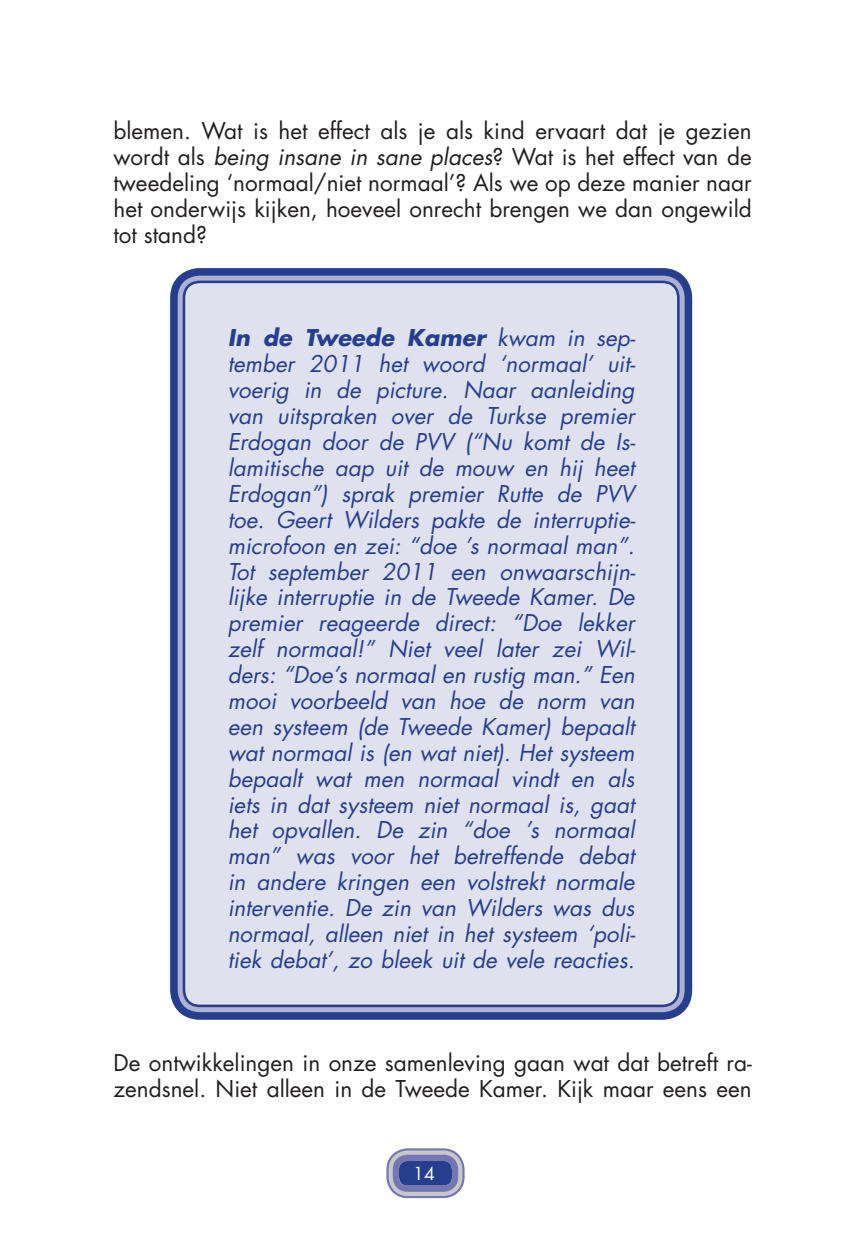
<style>
.page{position:relative;width:851px;height:1241px;background:#fff}
.page>*{position:absolute;margin:0;border:0;box-sizing:border-box;transform-origin:0 0}
.Cursief_Blauw{font:italic 22.5px/25.8px "Futura";color:#253f8e;text-align:justify}
.Platte_tekst_met_ini{font:22.5px/25.8px "Futura";color:#231f20;text-align:justify}
.Platte_tekst{font:22.5px/25.8px "Futura";color:#231f20}
.Platte_tekst-2{font:17.5px "Futura";color:#fff}
.s1{font-style:italic}
.s2{font-weight:700}
</style>
<div class="page">
<div style="left:392px;top:1154px;width:66px;height:37px;background:#253f8e;border-radius:15px"></div>
<div style="left:386px;top:1148px;width:78px;height:49px;border:12px solid #c7c8ca;border-radius:15px"></div>
<div style="left:386px;top:1148px;width:78px;height:49px;border:2px solid #7477b0;border-radius:20px"></div>
<div style="left:392px;top:1154px;width:66px;height:37px;border:6px solid #7477b0;border-radius:12px"></div>
<div style="left:174px;top:272px;width:514px;height:743px;background:#e0e1ee;border-radius:26px"></div>
<div style="left:170px;top:268px;width:522px;height:751px;border:15px solid #afb0d2;border-radius:23px"></div>
<div style="left:170px;top:268px;width:522px;height:751px;border:8px solid #253f8e;border-radius:26px"></div>
<div style="left:183px;top:280px;width:496px;height:727px;border:3px solid #253f8e;border-radius:16px"></div>
<p class="Platte_tekst_met_ini" style="left:113px;top:118px;width:639px">blemen. Wat is het effect als je als kind ervaart dat je gezien wordt als <span class="s1">being insane in sane places</span>? Wat is het effect van de tweedeling ‘normaal/niet normaal’? Als we op deze manier naar het onderwijs kijken, hoeveel onrecht brengen we dan ongewild tot stand?</p>
<p class="Cursief_Blauw" style="left:228px;top:325px;width:409px"><span class="s2">In de Tweede Kamer</span> kwam in sep&shy;tember 2011 het woord ‘normaal’ uit&shy;voerig in de picture. Naar aanleiding van uitspraken over de Turkse premier Erdogan door de PVV (“Nu komt de Is&shy;lamitische aap uit de mouw en hij heet Erdogan”) sprak premier Rutte de PVV toe. Geert Wilders pakte de interruptie&shy;microfoon en zei: “doe ’s normaal man”.<br>Tot september 2011 een onwaarschijn&shy;lijke interruptie in de Tweede Kamer. De premier reageerde direct: “Doe lekker zelf normaal!” Niet veel later zei Wil&shy;ders: “Doe’s normaal en rustig man.” Een mooi voorbeeld van hoe de norm van een systeem (de Tweede Kamer) bepaalt wat normaal is (en wat niet). Het systeem bepaalt wat men normaal vindt en als iets in dat systeem niet normaal is, gaat het opvallen. De zin “doe ’s normaal man” was voor het betreffende debat in andere kringen een volstrekt normale interventie. De zin van Wilders was dus normaal, alleen niet in het systeem ‘poli&shy;tiek debat’, zo bleek uit de vele reacties.</p>
<p class="Platte_tekst" style="left:113px;top:1050px;width:639px">De ontwikkelingen in onze samenleving gaan wat dat betreft ra&shy;zendsnel. Niet alleen in de Tweede Kamer. Kijk maar eens een</p>
<p class="Platte_tekst-2" style="left:413px;top:1162px;width:23px">14</p>
</div>
